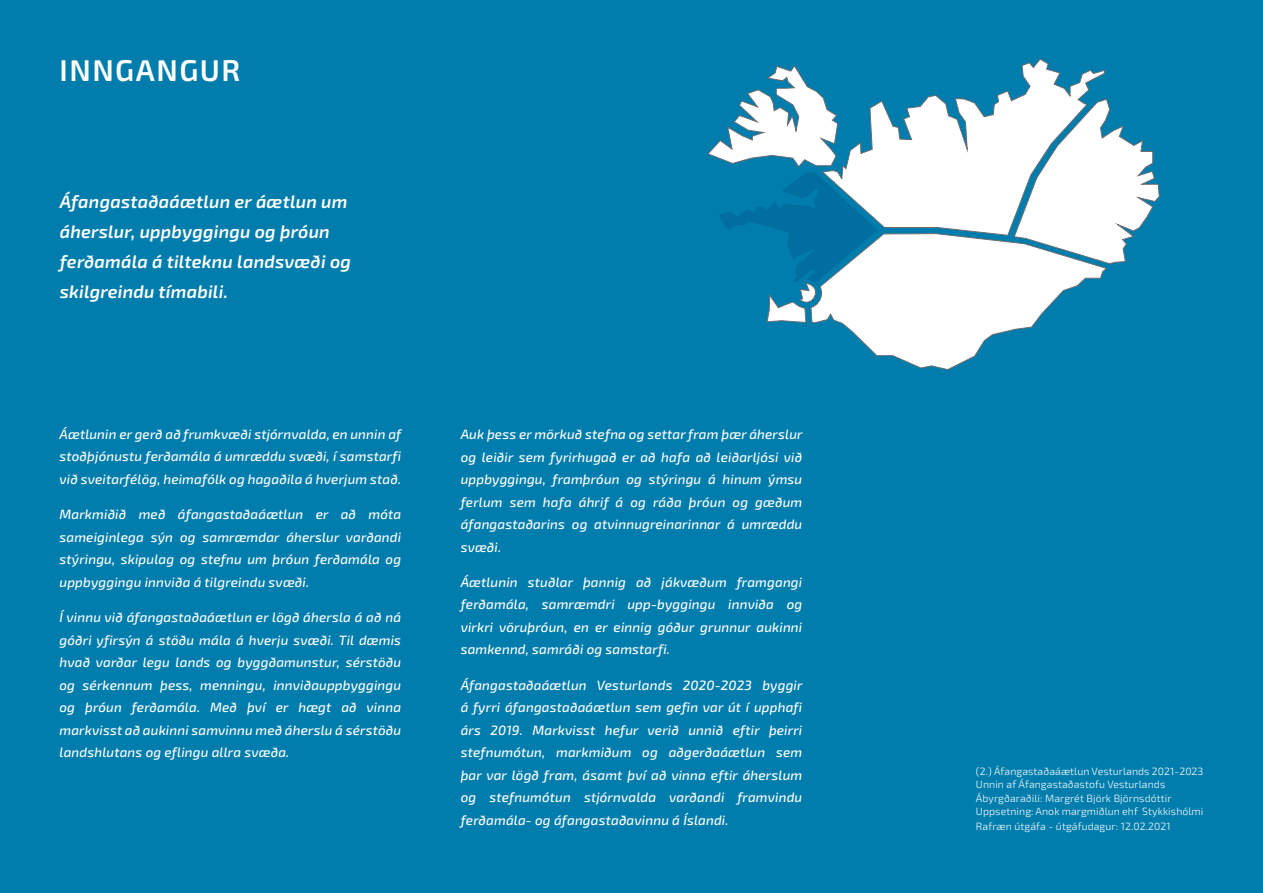
<style>
.page{position:relative;width:1263px;height:893px;background:#007dac}
.page>*{position:absolute;margin:0;border:0;box-sizing:border-box;transform-origin:0 0}
.t1{font:600 30px "Exo 2";letter-spacing:.05em;color:#fff}
.t2{font:italic 600 18px/30px "Exo 2";letter-spacing:.01em;color:#fff}
.t3{font:italic 500 13.5px/22.5px "Exo 2";letter-spacing:.01em;color:#fff;text-align:justify}
.t4{font:300 10.5px/13.5px "Exo 2";letter-spacing:.01em;color:#fff}
</style>
<div class="page">
<svg style="left:709px;top:65px;width:451px;height:305px"></svg>
<svg style="left:820px;top:58px;width:286px;height:178px"></svg>
<h1 class="t1" style="left:60px;top:52px;width:182px">INNGANGUR</h1>
<h2 class="t2" style="left:60px;top:187px;width:293px">Áfangastaðaáætlun er áætlun um áherslur, uppbyggingu og þróun ferðamála á tilteknu landsvæði og skilgreindu tímabili.</h2>
<p class="t3" style="left:60px;top:423px;width:343px">Áætlunin er gerð að frumkvæði stjórnvalda, en unnin af stoðþjónustu ferðamála á umræddu svæði, í samstarfi við sveitarfélög, heimafólk og hagaðila á hverjum stað.</p>
<p class="t3" style="left:60px;top:503px;width:343px">Markmiðið með áfangastaðaáætlun er að móta sameiginlega sýn og samræmdar áherslur varðandi stýringu, skipulag og stefnu um þróun ferðamála og uppbyggingu innviða á tilgreindu svæði.</p>
<p class="t3" style="left:60px;top:606px;width:343px">Í vinnu við áfangastaðaáætlun er lögð áhersla á að ná góðri yfirsýn á stöðu mála á hverju svæði. Til dæmis hvað varðar legu lands og byggðamunstur, sérstöðu og sérkennum þess, menningu, innviðauppbyggingu og þróun ferðamála. Með því er hægt að vinna markvisst að aukinni samvinnu með áherslu á sérstöðu landshlutans og eflingu allra svæða.</p>
<p class="t3" style="left:461px;top:423px;width:343px">Auk þess er mörkuð stefna og settar fram þær áherslur og leiðir sem fyrirhugað er að hafa að leiðarljósi við uppbyggingu, framþróun og stýringu á hinum ýmsu ferlum sem hafa áhrif á og ráða þróun og gæðum áfangastaðarins og atvinnugreinarinnar á umræddu svæði.</p>
<p class="t3" style="left:461px;top:571px;width:343px">Áætlunin stuðlar þannig að jákvæðum framgangi ferðamála, samræmdri upp-byggingu innviða og virkri vöruþróun, en er einnig góður grunnur aukinni samkennd, samráði og samstarfi.</p>
<p class="t3" style="left:461px;top:674px;width:343px">Áfangastaðaáætlun Vesturlands 2020-2023 byggir á fyrri áfangastaðaáætlun sem gefin var út í upphafi árs 2019. Markvisst hefur verið unnið eftir þeirri stefnumótun, markmiðum og aðgerðaáætlun sem þar var lögð fram, ásamt því að vinna eftir áherslum og stefnumótun stjórnvalda varðandi framvindu ferðamála- og áfangastaðavinnu á Íslandi.</p>
<p class="t4" style="left:976px;top:764px;width:229px">(2.) Áfangastaðaáætlun Vesturlands 2021-2023<br>Unnin af Áfangastaðastofu Vesturlands Ábyrgðaraðili: Margrét Björk Björnsdóttir Uppsetning: Anok margmiðlun ehf Stykkishólmi</p>
<p class="t4" style="left:976px;top:820px;width:196px">Rafræn útgáfa - útgáfudagur: 12.02.2021</p>
</div>
